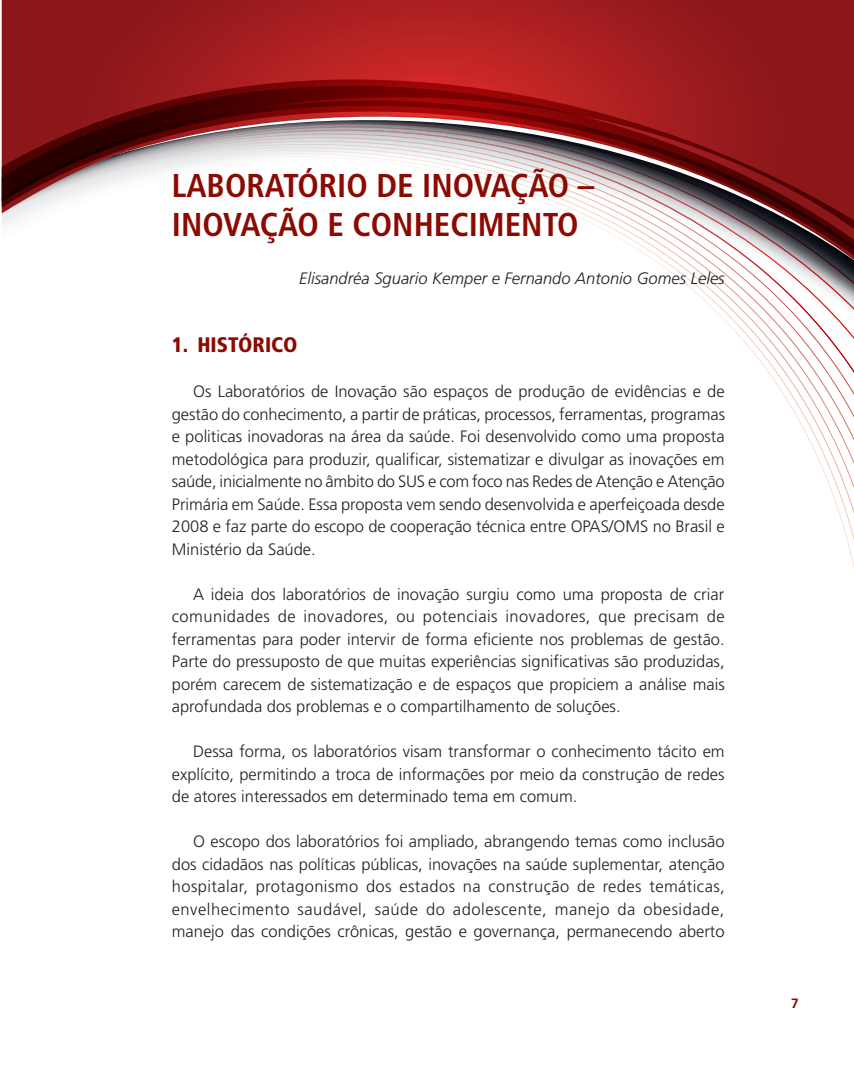
<style>
.page{position:relative;width:854px;height:1067px;background:#fff}
.page>*{position:absolute;margin:0;border:0;box-sizing:border-box;transform-origin:0 0}
.t1{font:700 condensed 33px/39.6px "Frutiger LT Std";color:#8b0a02}
.t2{font:900 condensed 21px "Frutiger LT Std";color:#8b0a02}
.t3{font:300 16.5px/22.5px "Frutiger LT Std";color:#231f20;text-align:justify}
.t4{font:italic 300 16.5px "Frutiger LT Std";color:#231f20}
.t5{font:700 13.5px "Frutiger LT Std";color:#8b0a02}
</style>
<div class="page">
<svg style="left:2px;top:0;width:852px;height:79px;background:#a01c1e"></svg>
<svg style="left:2px;top:79px;width:852px;height:38px;background:#95181a"></svg>
<svg style="left:2px;top:117px;width:852px;height:367px"></svg>
<svg style="left:114px;top:82px;width:740px;height:186px"></svg>
<h1 class="t1" style="left:172px;top:165px;width:424px">LABORATÓRIO DE INOVAÇÃO –<br>INOVAÇÃO</h1>
<h1 class="t1" style="left:327px;top:205px;width:125px">E CONHECIMENTO</h1>
<p class="t4" style="left:299px;top:269px;width:427px">Elisandréa Sguario Kemper e Fernando Antonio Gomes Leles</p>
<p class="t2" style="left:172px;top:332px;width:127px">1. HISTÓRICO</p>
<p class="t3" style="left:172px;top:380px;width:555px;text-indent:21px">Os Laboratórios de Inovação são espaços de produção de evidências e de gestão do conhecimento, a partir de práticas, processos, ferramentas, programas e politicas inovadoras na área da saúde. Foi desenvolvido como uma proposta metodológica para produzir, qualificar, sistematizar e divulgar as inovações em saúde, inicialmente no âmbito do SUS e com foco nas Redes de Atenção e Atenção Primária em Saúde. Essa proposta vem sendo desenvolvida e aperfeiçoada desde 2008 e faz parte do escopo de cooperação técnica entre OPAS/OMS no Brasil e Ministério da Saúde.</p>
<p class="t3" style="left:172px;top:583px;width:554px;text-indent:21px">A ideia dos laboratórios de inovação surgiu como uma proposta de criar comunidades de inovadores, ou potenciais inovadores, que precisam de ferramentas para poder intervir de forma eficiente nos problemas de gestão.<br>Parte do pressuposto de que muitas experiências significativas são produzidas, porém carecem de sistematização e de espaços que propiciem a análise mais aprofundada dos problemas e o compartilhamento de soluções.</p>
<p class="t3" style="left:172px;top:740px;width:554px;text-indent:21px">Dessa forma, os laboratórios visam transformar o conhecimento tácito em explícito, permitindo a troca de informações por meio da construção de redes de atores interessados em determinado tema em comum.</p>
<p class="t3" style="left:172px;top:830px;width:554px;text-indent:21px">O escopo dos laboratórios foi ampliado, abrangendo temas como inclusão dos cidadãos nas políticas públicas, inovações na saúde suplementar, atenção hospitalar, protagonismo dos estados na construção de redes temáticas, envelhecimento saudável, saúde do adolescente, manejo da obesidade, manejo das condições crônicas, gestão e governança, permanecendo aberto</p>
<p class="t5" style="left:791px;top:995px;width:9px">7</p>
</div>
